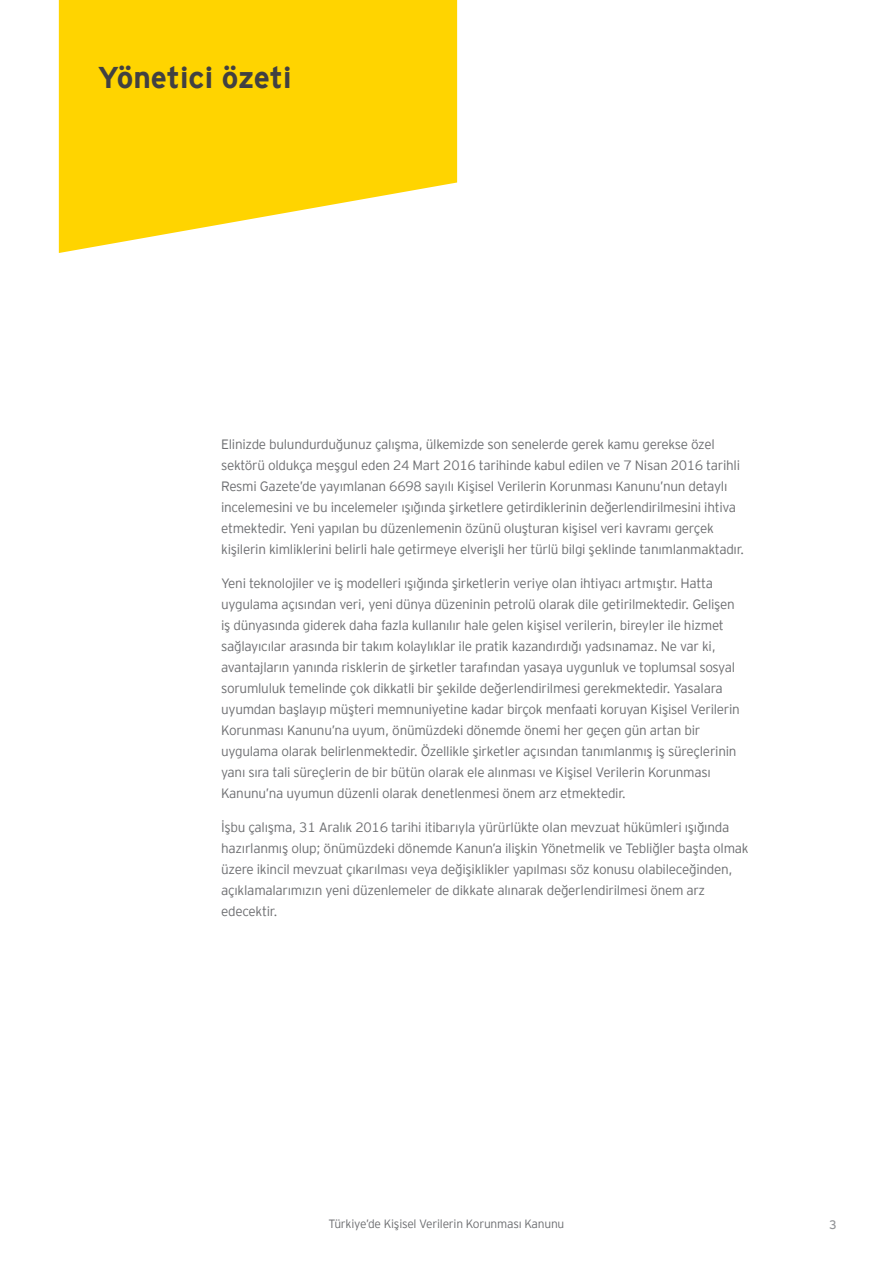
<style>
.page{position:relative;width:893px;height:1263px;background:#fff}
.page>*{position:absolute;margin:0;border:0;box-sizing:border-box;transform-origin:0 0}
.t1{font:700 30px "EY Interstate";color:#414042}
.t2{font:300 13.5px/21px "EY Interstate";letter-spacing:-.02em;color:#6d6e71}
.t3{font:12.3px "EY Interstate";color:#939598}
.t4{font:300 12px "EY Interstate";letter-spacing:-.02em;color:#6d6e71}
</style>
<div class="page">
<svg style="left:59px;top:0;width:398px;height:253px;background:#ffd923"></svg>
<h1 class="t1" style="left:98px;top:56px;width:195px">Yönetici özeti</h1>
<p class="t2" style="left:221px;top:433px;width:525px">Elinizde bulundurduğunuz çalışma, ülkemizde son senelerde gerek kamu gerekse özel sektörü oldukça meşgul eden 24 Mart 2016 tarihinde kabul edilen ve 7 Nisan 2016 tarihli Resmi Gazete’de yayımlanan 6698 sayılı Kişisel Verilerin Korunması Kanunu’nun detaylı incelemesini ve bu incelemeler ışığında şirketlere getirdiklerinin değerlendirilmesini ihtiva etmektedir. Yeni yapılan bu düzenlemenin özünü oluşturan kişisel veri kavramı gerçek kişilerin kimliklerini belirli hale getirmeye elverişli her türlü bilgi şeklinde tanımlanmaktadır.</p>
<p class="t2" style="left:221px;top:572px;width:520px">Yeni teknolojiler ve iş modelleri ışığında şirketlerin veriye olan ihtiyacı artmıştır. Hatta uygulama açısından veri, yeni dünya düzeninin petrolü olarak dile getirilmektedir. Gelişen iş dünyasında giderek daha fazla kullanılır hale gelen kişisel verilerin, bireyler ile hizmet sağlayıcılar arasında bir takım kolaylıklar ile pratik kazandırdığı yadsınamaz. Ne var ki, avantajların yanında risklerin de şirketler tarafından yasaya uygunluk ve toplumsal sosyal sorumluluk temelinde çok dikkatli bir şekilde değerlendirilmesi gerekmektedir. Yasalara uyumdan başlayıp müşteri memnuniyetine kadar birçok menfaati koruyan Kişisel Verilerin Korunması Kanunu’na uyum, önümüzdeki dönemde önemi her geçen gün artan bir uygulama olarak belirlenmektedir. Özellikle şirketler açısından tanımlanmış iş süreçlerinin yanı sıra tali süreçlerin de bir bütün olarak ele alınması ve Kişisel Verilerin Korunması Kanunu’na uyumun düzenli olarak denetlenmesi önem arz etmektedir.</p>
<p class="t2" style="left:221px;top:816px;width:529px">İşbu çalışma, 31 Aralık 2016 tarihi itibarıyla yürürlükte olan mevzuat hükümleri ışığında hazırlanmış olup; önümüzdeki dönemde Kanun’a ilişkin Yönetmelik ve Tebliğler başta olmak üzere ikincil mevzuat çıkarılması veya değişiklikler yapılması söz konusu olabileceğinden, açıklamalarımızın yeni düzenlemeler de dikkate alınarak değerlendirilmesi önem arz edecektir.</p>
<p class="t4" style="left:329px;top:1215px;width:237px">Türkiye’de Kişisel Verilerin Korunması Kanunu</p>
<p class="t3" style="left:829px;top:1215px;width:9px">3</p>
</div>
